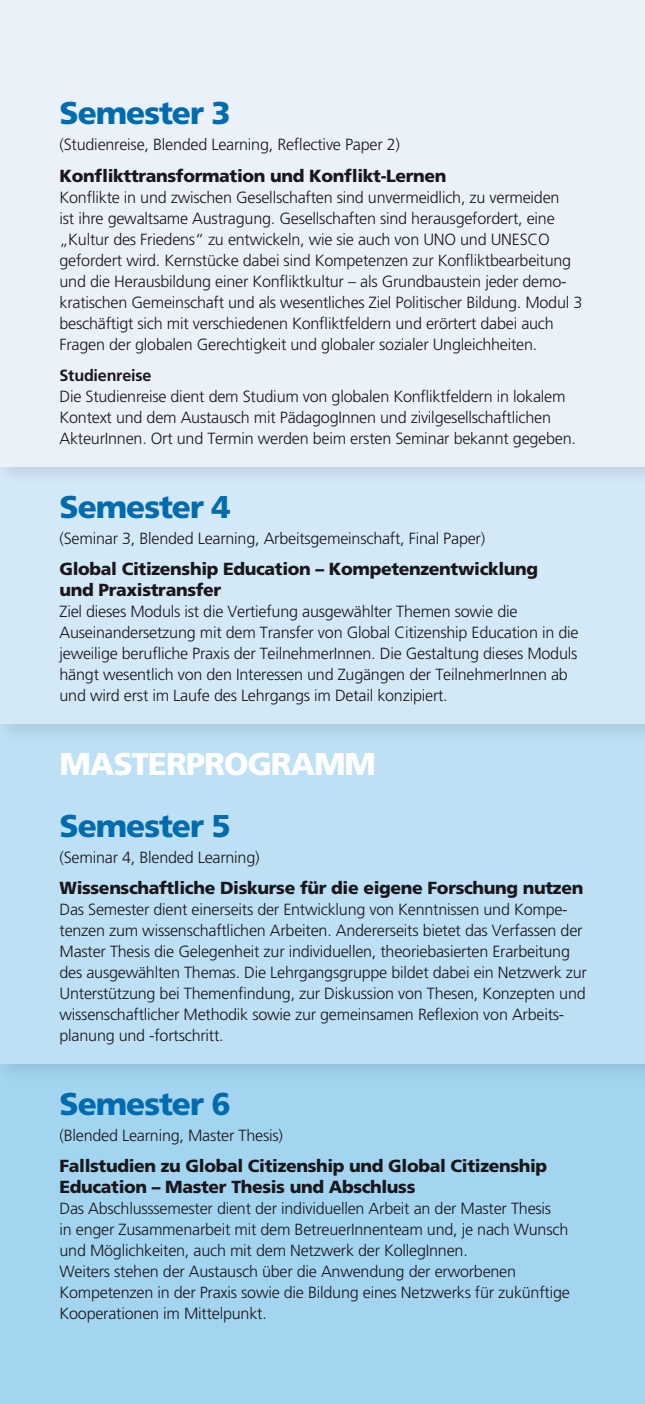
<style>
.page{position:relative;width:645px;height:1404px;background:#fff}
.page>*{position:absolute;margin:0;border:0;box-sizing:border-box;transform-origin:0 0}
.t1{font:900 31.5px "Frutiger LT Std";letter-spacing:-.035em;color:#006bae}
.t2{font:900 31.5px "Frutiger LT Std";letter-spacing:-.035em;color:#fff}
.t3{font:900 17.5px/21px "Frutiger LT Std";letter-spacing:-.02em;color:#1a171c}
.t4{font:300 16.1px/21px "Frutiger LT Std";letter-spacing:-.015em;color:#1a171c}
.t5{font:700 16.1px "Frutiger LT Std";letter-spacing:-.015em;color:#1a171c}
</style>
<div class="page">
<div style="left:0;top:1053px;width:645px;height:351px;background:#a3d5f0"></div>
<div style="left:0;top:720px;width:645px;height:363px;background:#9dcde7"></div>
<div style="left:0;top:724px;width:645px;height:340px;background:#bde0f4"></div>
<div style="left:0;top:367px;width:645px;height:377px;background:#b7d8ec"></div>
<div style="left:0;top:371px;width:645px;height:353px;background:#d4e9f7"></div>
<div style="left:0;top:0;width:645px;height:486px;background:#cde1ef"></div>
<div style="left:0;top:0;width:645px;height:467px;background:#eaf1f9"></div>
<h1 class="t1" style="left:60px;top:94px;width:173px">Semester 3</h1>
<p class="t4" style="left:60px;top:134px;width:342px">(Studienreise, Blended Learning, Reflective Paper 2)</p>
<p class="t3" style="left:60px;top:165px;width:389px">Konflikttransformation und Konflikt-Lernen</p>
<p class="t4" style="left:60px;top:187px;width:524px">Konflikte in und zwischen Gesellschaften sind unvermeidlich, zu vermeiden<br>ist ihre gewaltsame Austragung. Gesellschaften sind herausgefordert, eine „Kultur des Friedens“ zu entwickeln, wie sie auch von UNO und UNESCO gefordert wird. Kernstücke dabei sind Kompetenzen zur Konfliktbearbeitung und die Herausbildung einer Konfliktkultur – als Grundbaustein jeder demo&shy;kratischen Gemeinschaft und als wesentliches Ziel Politischer Bildung. Modul 3 beschäftigt sich mit verschiedenen Konfliktfeldern und erörtert dabei auch Fragen der globalen Gerechtigkeit und globaler sozialer Ungleichheiten.</p>
<p class="t5" style="left:60px;top:366px;width:93px">Studienreise</p>
<p class="t4" style="left:60px;top:386px;width:518px">Die Studienreise dient dem Studium von globalen Konfliktfeldern in lokalem<br>Kontext und dem Austausch mit PädagogInnen und zivilgesellschaftlichen<br>AkteurInnen. Ort und Termin werden beim ersten Seminar bekannt gegeben.</p>
<h1 class="t1" style="left:60px;top:487px;width:173px">Semester 4</h1>
<p class="t4" style="left:60px;top:528px;width:427px">(Seminar 3, Blended Learning, Arbeitsgemeinschaft, Final Paper)</p>
<p class="t3" style="left:60px;top:558px;width:480px">Global Citizenship Education – Kompetenzentwicklung und Praxistransfer</p>
<p class="t4" style="left:60px;top:601px;width:521px">Ziel dieses Moduls ist die Vertiefung ausgewählter Themen sowie die Auseinandersetzung mit dem Transfer von Global Citizenship Education in die jeweilige berufliche Praxis der TeilnehmerInnen. Die Gestaltung dieses Moduls hängt wesentlich von den Interessen und Zugängen der TeilnehmerInnen ab und wird erst im Laufe des Lehrgangs im Detail konzipiert.</p>
<h1 class="t2" style="left:60px;top:744px;width:318px">MASTERPROGRAMM</h1>
<h1 class="t1" style="left:60px;top:807px;width:173px">Semester 5</h1>
<p class="t4" style="left:60px;top:847px;width:202px">(Seminar 4, Blended Learning)</p>
<p class="t3" style="left:60px;top:878px;width:525px">Wissenschaftliche Diskurse für die eigene Forschung nutzen</p>
<p class="t4" style="left:60px;top:900px;width:529px">Das Semester dient einerseits der Entwicklung von Kenntnissen und Kompe&shy;tenzen zum wissenschaftlichen Arbeiten. Andererseits bietet das Verfassen der Master Thesis die Gelegenheit zur individuellen, theoriebasierten Erarbeitung des ausgewählten Themas. Die Lehrgangsgruppe bildet dabei ein Netzwerk zur Unterstützung bei Themenfindung, zur Diskussion von Thesen, Konzepten und wissenschaftlicher Methodik sowie zur gemeinsamen Reflexion von Arbeits&shy;planung und -fortschritt.</p>
<h1 class="t1" style="left:60px;top:1085px;width:173px">Semester 6</h1>
<p class="t4" style="left:60px;top:1125px;width:225px">(Blended Learning, Master Thesis)</p>
<p class="t3" style="left:60px;top:1156px;width:489px">Fallstudien zu Global Citizenship und Global Citizenship<br>Education – Master Thesis und Abschluss</p>
<p class="t4" style="left:60px;top:1199px;width:512px">Das Abschlusssemester dient der individuellen Arbeit an der Master Thesis<br>in enger Zusammenarbeit mit dem BetreuerInnenteam und, je nach Wunsch und Möglichkeiten, auch mit dem Netzwerk der KollegInnen.<br>Weiters stehen der Austausch über die Anwendung der erworbenen Kompetenzen in der Praxis sowie die Bildung eines Netzwerks für zukünftige Kooperationen im Mittelpunkt.</p>
</div>
